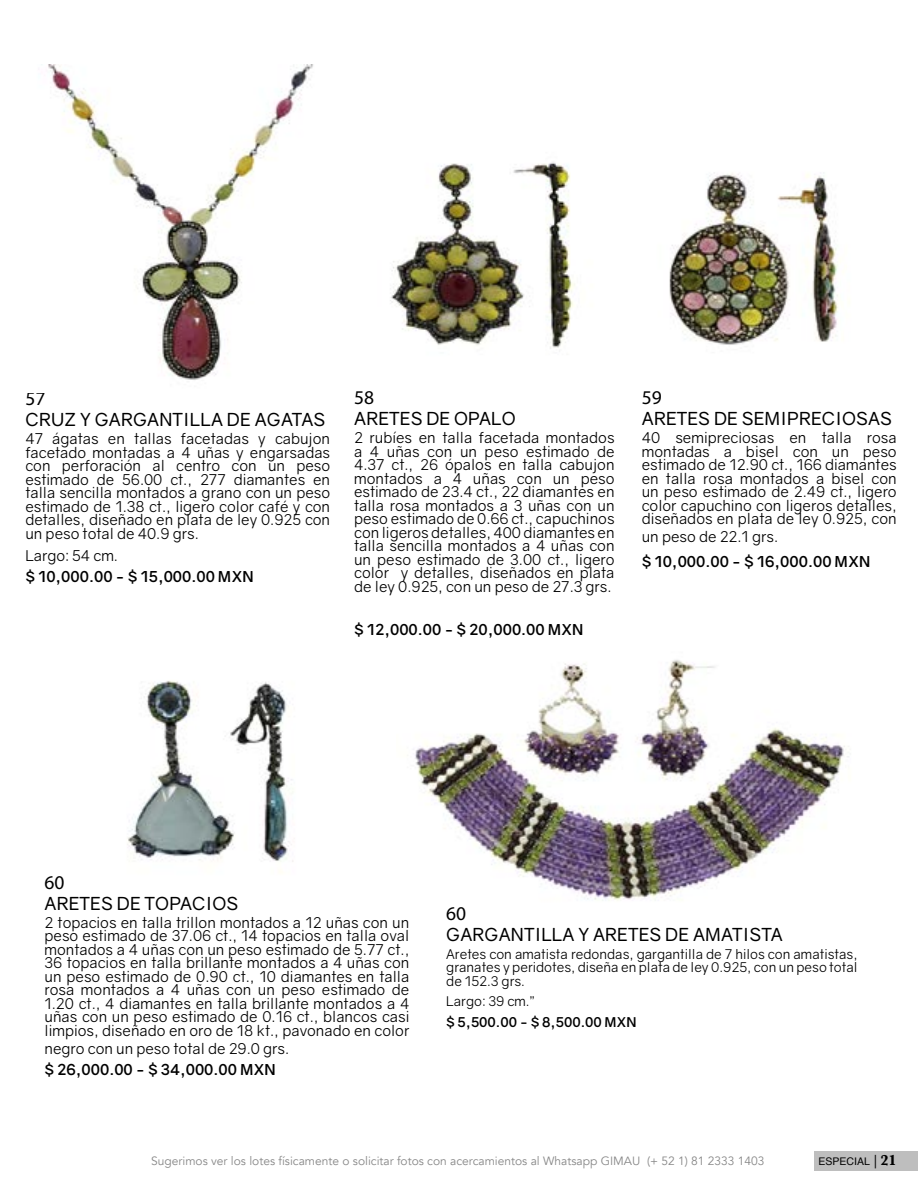
<style>
.page{position:relative;width:918px;height:1188px;background:#fff}
.page>*{position:absolute;margin:0;border:0;box-sizing:border-box;transform-origin:0 0}
.t1{font:19.5px "Myriad Pro";color:#000}
.t2{font:18px "Gravity";letter-spacing:.01em;color:#000}
.t3{font:15px/13.5px "Gravity";color:#000;text-align:justify}
.t4{font:700 15px "Gravity";color:#000}
.t5{font:13.5px/13.5px "Gravity";color:#000;text-align:justify}
.t6{font:700 13.5px "Gravity";color:#000}
.t7{font:12px "Avenir";color:#878787}
.t8{font:10.5px "Helvetica";color:#000}
.s1{font-family:"Constantia";font-weight:700;font-size:13.5px}
.s2{font-family:"Baskerville";font-weight:700;font-size:15px}
</style>
<div class="page">
<div style="left:814px;top:1151px;width:104px;height:20px;background:#bebebe"></div>
<img style="left:390px;top:162px;width:185px;height:187px">
<img style="left:48px;top:65px;width:265px;height:315px">
<img style="left:669px;top:172px;width:169px;height:173px">
<img style="left:127px;top:680px;width:166px;height:192px">
<img style="left:407px;top:660px;width:442px;height:241px">
<h1 class="t1" style="left:25px;top:387px;width:22px">57</h1>
<p class="t2" style="left:25px;top:409px;width:301px">CRUZ Y GARGANTILLA DE AGATAS</p>
<p class="t3" style="left:25px;top:432px;width:306px">47 ágatas en tallas facetadas y cabujon facetado montadas a 4 uñas y engarsadas con perforación al centro con un peso estimado de 56.00 ct., 277 diamantes en talla sencilla montados a grano con un peso estimado de 1.38 ct., ligero color café y con detalles, diseñado en plata de ley 0.925 con un peso total de 40.9 grs.</p>
<p class="t3" style="left:25px;top:549px;width:94px">Largo: 54 cm.</p>
<p class="t4" style="left:25px;top:567px;width:230px">$ 10,000.00 - $ 15,000.00 MXN</p>
<h1 class="t1" style="left:354px;top:386px;width:22px">58</h1>
<p class="t2" style="left:354px;top:408px;width:163px">ARETES DE OPALO</p>
<p class="t3" style="left:354px;top:431px;width:262px">2 rubíes en talla facetada montados a 4 uñas con un peso estimado de 4.37 ct., 26 ópalos en talla cabujon montados a 4 uñas con un peso estimado de 23.4 ct., 22 diamantes en talla rosa montados a 3 uñas con un peso estimado de 0.66 ct., capuchinos con ligeros detalles, 400 diamantes en talla sencilla montados a 4 uñas con un peso estimado de 3.00 ct., ligero color y detalles, diseñados en plata de ley 0.925, con un peso de 27.3 grs.</p>
<p class="t4" style="left:354px;top:620px;width:231px">$ 12,000.00 - $ 20,000.00 MXN</p>
<h1 class="t1" style="left:642px;top:386px;width:22px">59</h1>
<p class="t2" style="left:642px;top:408px;width:252px">ARETES DE SEMIPRECIOSAS</p>
<p class="t3" style="left:642px;top:431px;width:257px">40 semipreciosas en talla rosa montadas a bisel con un peso estimado de 12.90 ct., 166 diamantes en talla rosa montados a bisel con un peso estimado de 2.49 ct., ligero color capuchino con ligeros detalles, diseñados en plata de ley 0.925, con</p>
<p class="t3" style="left:642px;top:530px;width:138px">un peso de 22.1 grs.</p>
<p class="t4" style="left:642px;top:553px;width:230px">$ 10,000.00 - $ 16,000.00 MXN</p>
<h1 class="t1" style="left:45px;top:871px;width:22px">60</h1>
<p class="t2" style="left:45px;top:893px;width:195px">ARETES DE TOPACIOS</p>
<p class="t3" style="left:45px;top:916px;width:366px">2 topacios en talla trillon montados a 12 uñas con un peso estimado de 37.06 ct., 14 topacios en talla oval montados a 4 uñas con un peso estimado de 5.77 ct., 36 topacios en talla brillante montados a 4 uñas con un peso estimado de 0.90 ct., 10 diamantes en talla rosa montados a 4 uñas con un peso estimado de 1.20 ct., 4 diamantes en talla brillante montados a 4 uñas con un peso estimado de 0.16 ct., blancos casi limpios, diseñado en oro de 18 kt., pavonado en color</p>
<p class="t3" style="left:45px;top:1042px;width:246px">negro con un peso total de 29.0 grs.</p>
<p class="t4" style="left:45px;top:1060px;width:233px">$ 26,000.00 - $ 34,000.00 MXN</p>
<h1 class="t1" style="left:446px;top:901px;width:22px">60</h1>
<p class="t2" style="left:446px;top:923px;width:338px">GARGANTILLA Y ARETES DE AMATISTA</p>
<p class="t5" style="left:446px;top:947px;width:413px">Aretes con amatista redondas, gargantilla de 7 hilos con amatistas, granates y peridotes, diseña en plata de ley 0.925, con un peso total de 152.3 grs.</p>
<p class="t5" style="left:446px;top:995px;width:90px">Largo: 39 cm.”</p>
<p class="t6" style="left:446px;top:1014px;width:192px">$ 5,500.00 - $ 8,500.00 MXN</p>
<p class="t7" style="left:151px;top:1154px;width:615px">Sugerimos ver los lotes físicamente o solicitar fotos con acercamientos al Whatsapp GIMAU (+ 52 1) 81 2333 1403</p>
<p class="t8" style="left:819px;top:1154px;width:80px">ESPECIAL <span class="s1">|</span> <span class="s2">21</span></p>
</div>
